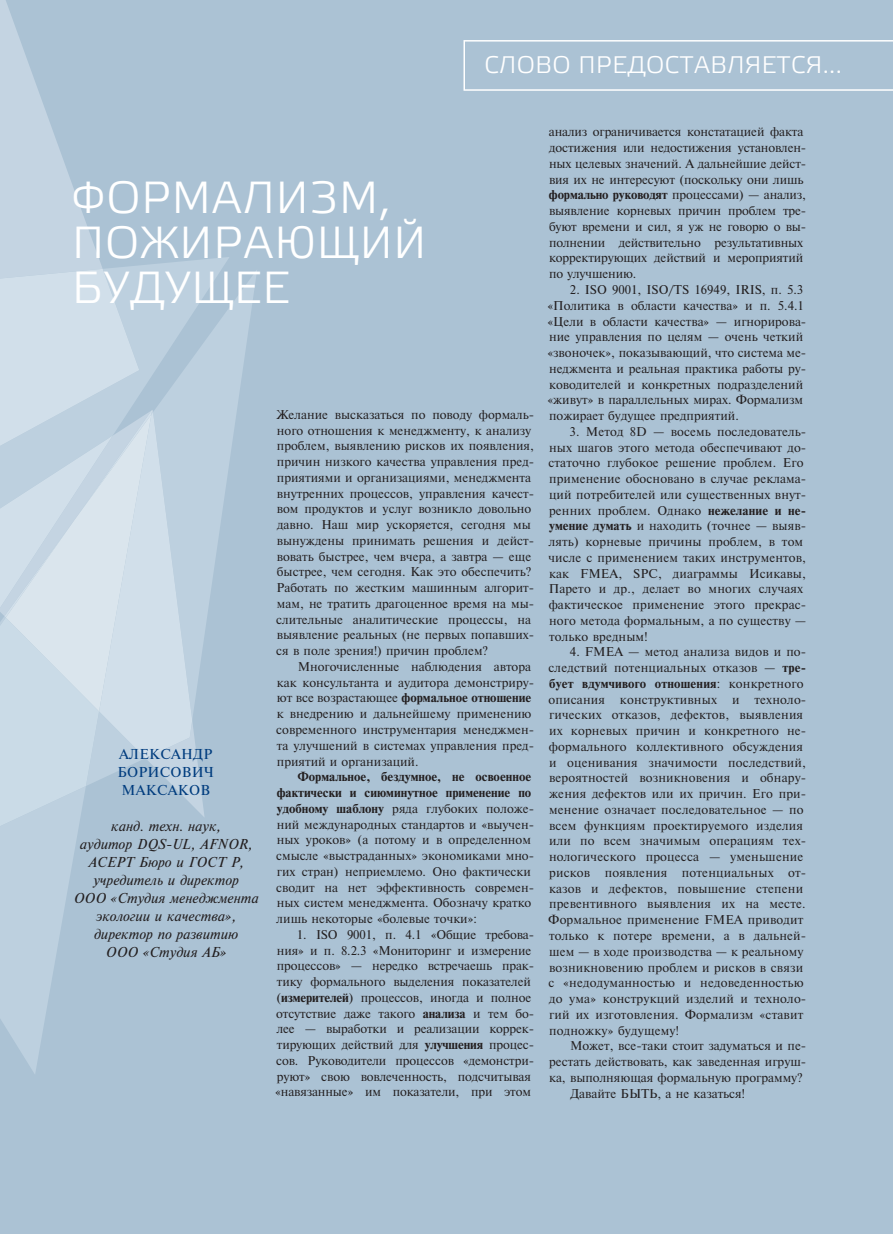
<style>
.page{position:relative;width:893px;height:1234px;background:#fff}
.page>*{position:absolute;margin:0;border:0;box-sizing:border-box;transform-origin:0 0}
.t1{font:45px/45px "Elektra Light Pro";letter-spacing:.02em;color:#fff}
.t2{font:24px "Elektra Light Pro";letter-spacing:.02em;color:#fff}
.t3{font:13.5px/18px "PT Newton Italic Cyrillic";color:#231f20;text-align:center}
.t4{font:13.5px/18px "PT Newton Cyrillic";letter-spacing:.02em;color:#003c7e;text-align:center}
.t5{font:12px/15.8px "PT Newton Cyrillic";color:#231f20}
.t6{font:12px/15.8px "PT Newton Bold Cyrillic";color:#231f20;text-align:right}
.s1{font-family:"PT Newton Cyrillic"}
.s2{font-family:"PT Newton Bold Cyrillic"}
</style>
<div class="page">
<div style="left:0;top:0;width:893px;height:1233px;background:#abc2d4"></div>
<svg style="left:463px;top:40px;width:430px;height:51px"></svg>
<svg style="left:0;top:826px;width:79px;height:248px;fill:#bdd0df"></svg>
<svg style="left:152px;top:269px;width:105px;height:358px;fill:#bacddd"></svg>
<svg style="left:152px;top:409px;width:53px;height:408px;fill:#bdd0df"></svg>
<svg style="left:152px;top:412px;width:40px;height:346px;background:#c7d8e4"></svg>
<svg style="left:0;top:0;width:152px;height:826px"></svg>
<h2 class="t2" style="left:484px;top:51px;width:359px">СЛОВО ПРЕДОСТАВЛЯЕТСЯ...</h2>
<h1 class="t1" style="left:72px;top:175px;width:355px">ФОРМАЛИЗМ,<br>ПОЖИРАЮЩИЙ<br>БУДУЩЕЕ</h1>
<p class="t4" style="left:118px;top:745px;width:98px">АЛЕКСАНДР<br>БОРИСОВИЧ<br>МАКСАКОВ</p>
<p class="t3" style="left:73px;top:817px;width:187px">канд. техн. наук,<br>аудитор DQS-UL, AFNOR,<br>ACEPT Бюро и ГОСТ Р, учредитель и директор<br>ООО «Студия менеджмента экологии и качества», директор по развитию<br>ООО «Студия АБ»</p>
<p class="t5" style="left:276px;top:407px;width:259px">Желание высказаться по поводу формаль&shy;ного отношения к менеджменту, к анализу проблем, выявлению рисков их появления, причин низкого качества управления пред&shy;приятиями и организациями, менеджмента внутренних процессов, управления качест&shy;вом продуктов и услуг возникло довольно давно. Наш мир ускоряется, сегодня мы вынуждены принимать решения и дейст&shy;вовать быстрее, чем вчера, а завтра — еще быстрее, чем сегодня. Как это обеспечить?<br>Работать по жестким машинным алгорит&shy;мам, не тратить драгоценное время на мы&shy;слительные аналитические процессы, на выявление реальных (не первых попавших&shy;ся в поле зрения!) причин проблем?</p>
<p class="t5" style="left:277px;top:659px;width:259px;text-align:right">Многочисленные наблюдения автора<br>как консультанта и аудитора демонстриру-</p>
<p class="t6" style="left:277px;top:690px;width:256px"><span class="s1">ют все возрастающее</span> формальное отношение</p>
<p class="t5" style="left:276px;top:706px;width:259px">к внедрению и дальнейшему применению современного инструментария менеджмен&shy;та улучшений в системах управления пред&shy;приятий и организаций.</p>
<p class="t6" style="left:277px;top:769px;width:256px">Формальное, бездумное, не освоенное фактически и сиюминутное применение по</p>
<p class="t5" style="left:276px;top:801px;width:259px"><span class="s2">удобному шаблону</span> ряда глубоких положе&shy;ний международных стандартов и «выучен&shy;ных уроков» (а потому и в определенном смысле «выстраданных» экономиками мно&shy;гих стран) неприемлемо. Оно фактически сводит на нет эффективность современ&shy;ных систем менеджмента. Обозначу кратко лишь некоторые «болевые точки»:</p>
<p class="t5" style="left:275px;top:927px;width:260px;text-indent:22px">1. ISO 9001, п. 4.1 «Общие требова&shy;ния» и п. 8.2.3 «Мониторинг и измерение процессов» — нередко встречаешь прак&shy;тику формального выделения показателей (<span class="s2">измерителей</span>) процессов, иногда и полное отсутствие даже такого <span class="s2">анализа</span> и тем бо&shy;лее — выработки и реализации кор рек&shy;тирую щих действий для <span class="s2">улучшения</span> процес&shy;сов. Руководители процессов «демонстри&shy;руют» свою вовлеченность, подсчитывая «навязанные» им показатели, при этом</p>
<p class="t5" style="left:549px;top:125px;width:259px">анализ ограничивается констатацией факта достижения или недостижения установлен&shy;ных целевых значений. А дальнейшие дейст&shy;вия их не интересуют (поскольку они лишь <span class="s2">формально руководят</span> процессами) — анализ, выявление корневых причин проблем тре&shy;буют времени и сил, я уж не говорю о вы&shy;полнении действительно результативных корректирующих действий и мероприятий по улучшению.</p>
<p class="t5" style="left:547px;top:282px;width:260px;text-indent:22px">2. ISO 9001, ISO/TS 16949, IRIS, п. 5.3 «Политика в области качества» и п. 5.4.1 «Цели в области качества» — игнорирова&shy;ние управления по целям — очень четкий «звоночек», показывающий, что система ме&shy;неджмента и реальная практика работы ру&shy;ководителей и конкретных подразделений «живут» в параллельных мирах. Формализм пожирает будущее предприятий.</p>
<p class="t5" style="left:548px;top:424px;width:259px;text-indent:21px">3. Метод 8D — восемь последователь&shy;ных шагов этого метода обеспечивают до&shy;статочно глубокое решение проблем. Его применение обосновано в случае реклама&shy;ций потребителей или существенных внут&shy;ренних проблем. Однако <span class="s2">нежелание и не&shy;умение думать</span> и находить (точнее — выяв&shy;лять) корневые причины проблем, в том числе с применением таких инструментов, как FMEA, SPC, диаграммы Исикавы, Парето и др., делает во многих случаях фактическое применение этого прекрас&shy;ного метода формальным, а по существу — только вредным!</p>
<p class="t5" style="left:548px;top:644px;width:259px;text-align:right">4. FMEA — метод анализа видов и по&shy;следствий потенциальных отказов — <span class="s2">тре-</span></p>
<p class="t6" style="left:549px;top:676px;width:256px">бует вдумчивого отношения<span class="s1">: конкретного</span></p>
<p class="t5" style="left:548px;top:692px;width:260px">описания конструктивных и техноло&shy;гических отказов, дефектов, выявления их корневых причин и конкретного не&shy;формального коллективного обсуждения и оценивания значимости последствий, вероятностей возникновения и обнару&shy;жения дефектов или их причин. Его при&shy;менение означает последовательное — по всем функциям проектируемого изделия или по всем значимым операциям тех&shy;нологического процесса — уменьшение рисков появления потенциальных от&shy;казов и дефектов, повышение степени превентивного выявления их на месте.<br>Формальное применение FMEA приводит только к поте ре времени, а в дальней&shy;шем — в ходе производства — к реальному возникновению проблем и рисков в связи с «недодуманностью и недоведенностью до ума» конструкций изделий и техноло&shy;гий их изготовления. Формализм «ставит подножку» будущему!</p>
<p class="t5" style="left:570px;top:1038px;width:238px">Может, все-таки стоит задуматься и пе-</p>
<p class="t5" style="left:549px;top:1054px;width:259px">рестать действовать, как заведенная игруш-</p>
<p class="t5" style="left:549px;top:1070px;width:255px">ка, выполняющая формальную программу?</p>
<p class="t5" style="left:570px;top:1085px;width:176px">Давайте БЫТЬ, а не казаться!</p>
</div>
